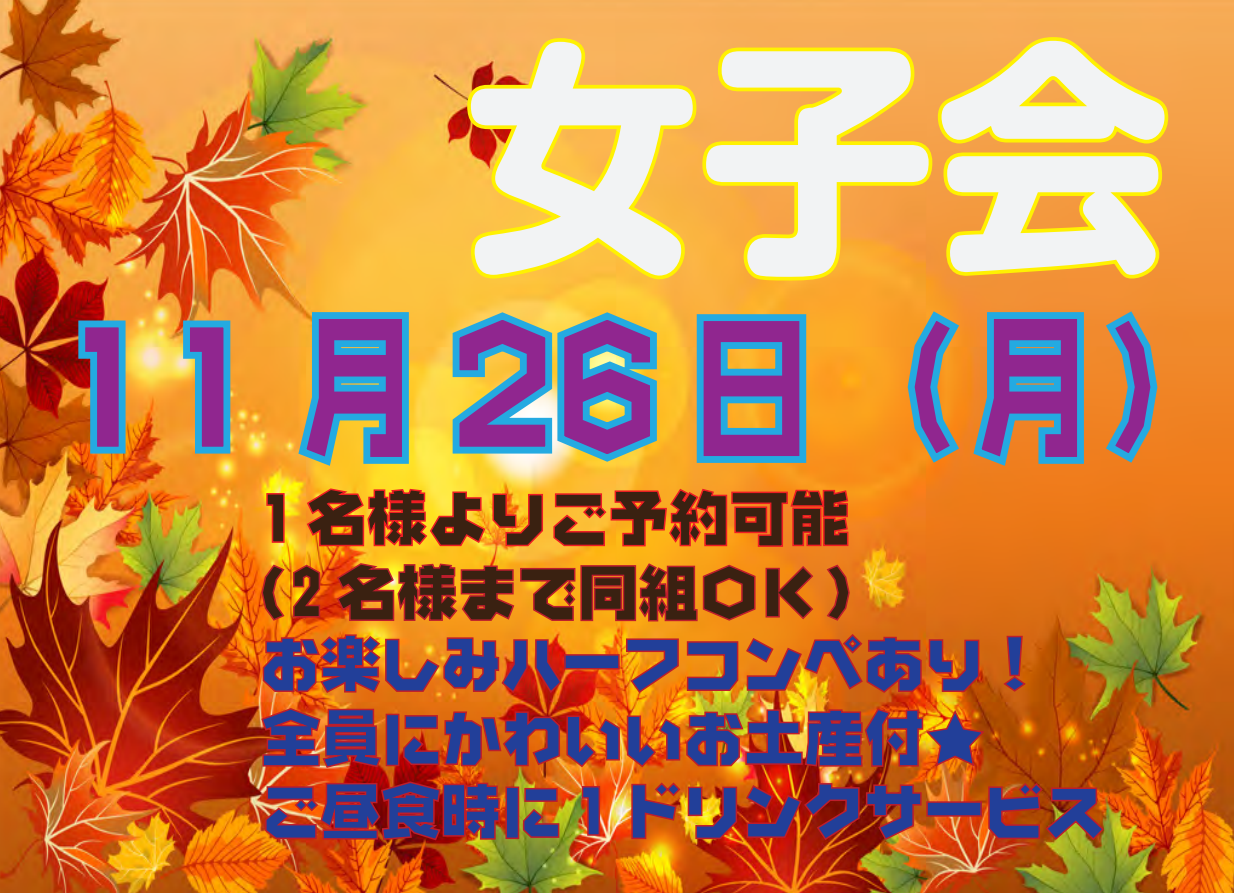
<style>
.page{position:relative;width:1234px;height:893px;background:#fff}
.page>*{position:absolute;margin:0;border:0;box-sizing:border-box;transform-origin:0 0}
.t1{font:800 248.7px "Shin M Go Pro";color:#f2f3f4;scale:.95 1}
.t2{font:157.8px "NIS Z10 P 83 pv RKSJ H";color:#90268f;scale:.78 1}
.t3{font:60.3px/73.7px "NIS Z10 RKSJ H";color:#223f99}
.t4{font:60.3px/74.7px "NIS Z10 RKSJ H";color:#3a2111;text-align:center}
</style>
<div class="page">
<img style="left:0;top:0;width:1233px;height:893px">
<img style="left:75px;top:317px;width:54px;height:140px">
<svg style="left:180px;top:317px;width:54px;height:140px;background:#b6a567"></svg>
<svg style="left:294px;top:309px;width:118px;height:161px;background:#bbb764"></svg>
<svg style="left:449px;top:307px;width:211px;height:158px;background:#c2ca81"></svg>
<svg style="left:693px;top:311px;width:116px;height:155px;background:#b1a867"></svg>
<svg style="left:904px;top:307px;width:59px;height:160px;background:#c5974c"></svg>
<svg style="left:969px;top:309px;width:118px;height:161px;background:#b3905e"></svg>
<svg style="left:1100px;top:307px;width:60px;height:160px;background:#c08d52"></svg>
<svg style="left:265px;top:492px;width:20px;height:52px"></svg>
<svg style="left:306px;top:487px;width:237px;height:60px;background:#f9aa24"></svg>
<svg style="left:552px;top:488px;width:297px;height:60px;background:#f68a22"></svg>
<svg style="left:260px;top:563px;width:25px;height:59px"></svg>
<svg style="left:292px;top:563px;width:29px;height:55px;background:#e76e0d"></svg>
<svg style="left:336px;top:562px;width:420px;height:60px;background:#ee8e1b"></svg>
<svg style="left:764px;top:565px;width:50px;height:55px;background:#ea7817"></svg>
<svg style="left:825px;top:564px;width:25px;height:58px"></svg>
<img style="left:262px;top:634px;width:300px;height:60px">
<div style="left:564px;top:654px;width:55px;height:15px;border:2px solid #be1d2c"></div>
<svg style="left:625px;top:638px;width:54px;height:56px;background:#ee8912"></svg>
<svg style="left:686px;top:633px;width:293px;height:61px;background:#dd6e13"></svg>
<svg style="left:1001px;top:635px;width:25px;height:58px"></svg>
<img style="left:260px;top:707px;width:360px;height:62px">
<img style="left:626px;top:707px;width:359px;height:61px">
<img style="left:264px;top:781px;width:296px;height:60px">
<svg style="left:581px;top:785px;width:19px;height:51px"></svg>
<img style="left:630px;top:781px;width:107px;height:59px">
<img style="left:744px;top:782px;width:178px;height:59px">
<div style="left:926px;top:801px;width:55px;height:16px;border:2px solid #be1d2c"></div>
<img style="left:987px;top:782px;width:117px;height:59px">
<svg style="left:465px;top:36px;width:233px;height:245px;background:#f6b442"></svg>
<svg style="left:700px;top:46px;width:233px;height:236px;background:#f7ad41"></svg>
<svg style="left:935px;top:35px;width:234px;height:245px;background:#f5a63e"></svg>
<h1 class="t1" style="left:464px;top:-43px;width:745px">女子会</h1>
<h2 class="t2" style="left:55px;top:308px;width:1455px">11 月 26 日（月）</h2>
<p class="t4" style="left:231px;top:481px;width:650px">1 名様よりご予約可能（2 名様まで同組ＯＫ）</p>
<p class="t3" style="left:260px;top:627px;width:846px">お楽しみハーフコンペあり！全員にかわいいお土産付★<br>ご昼食時に 1 ドリンクサービス</p>
</div>
